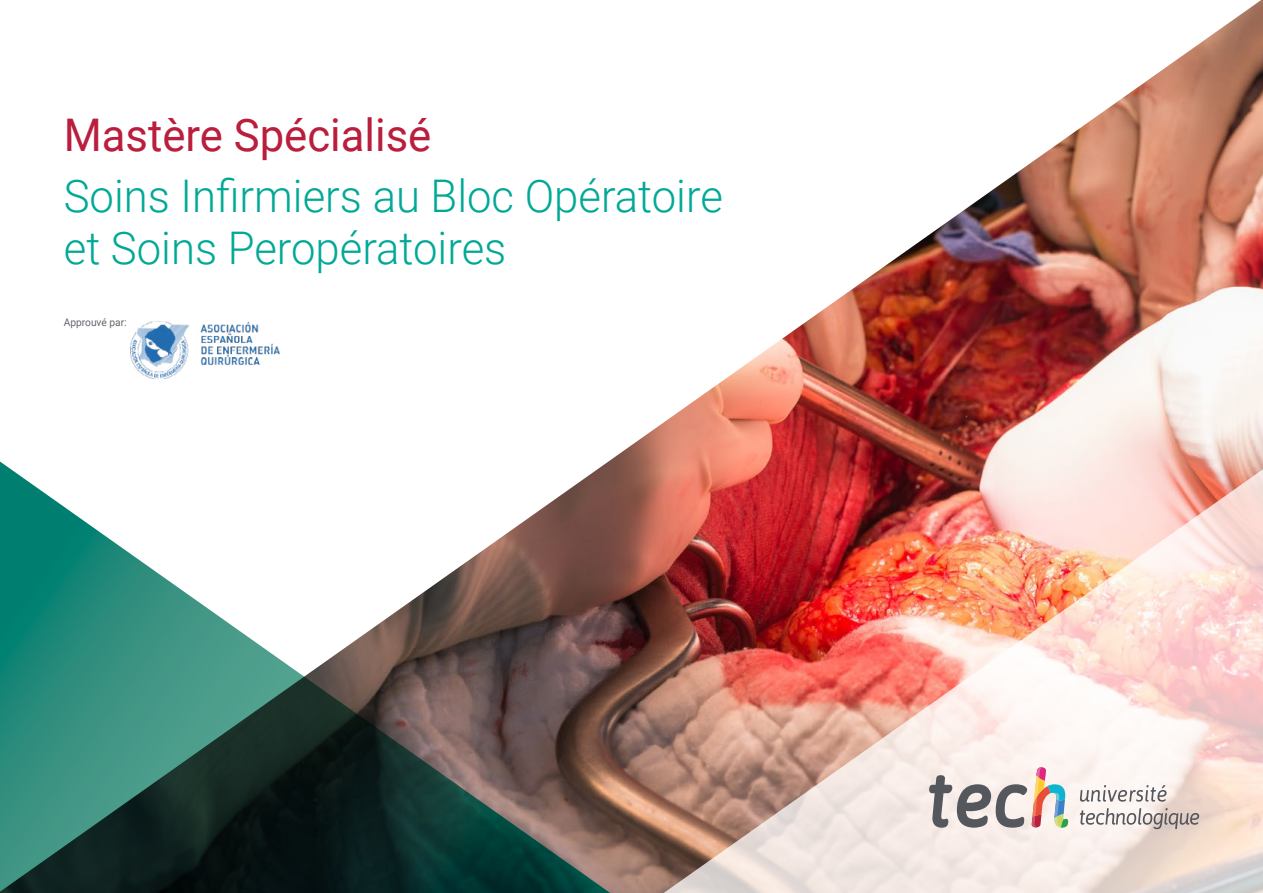
<style>
.page{position:relative;width:1263px;height:893px;background:#fff}
.page>*{position:absolute;margin:0;border:0;box-sizing:border-box;transform-origin:0 0}
.t1{font:300 45px/52.5px "Roboto";color:#00a996}
.t2{font:45px "Roboto";color:#ba1e3c}
.t3{font:10.5px "Roboto";color:#61646a}
</style>
<div class="page">
<img style="left:130px;top:0;width:1133px;height:454px">
<svg style="left:0;top:446px;width:640px;height:447px"></svg>
<img style="left:634px;top:454px;width:629px;height:439px">
<img style="left:131px;top:318px;width:149px;height:60px">
<svg style="left:1080px;top:785px;width:86px;height:17px"></svg>
<svg style="left:1080px;top:808px;width:119px;height:21px"></svg>
<svg style="left:929px;top:767px;width:139px;height:61px;background:#c4bbb8"></svg>
<p class="t2" style="left:64px;top:103px;width:369px">Mastère Spécialisé</p>
<p class="t1" style="left:64px;top:168px;width:661px">Soins Infirmiers au Bloc Opératoire et Soins Peropératoires</p>
<p class="t3" style="left:64px;top:315px;width:64px">Approuvé par:</p>
</div>
